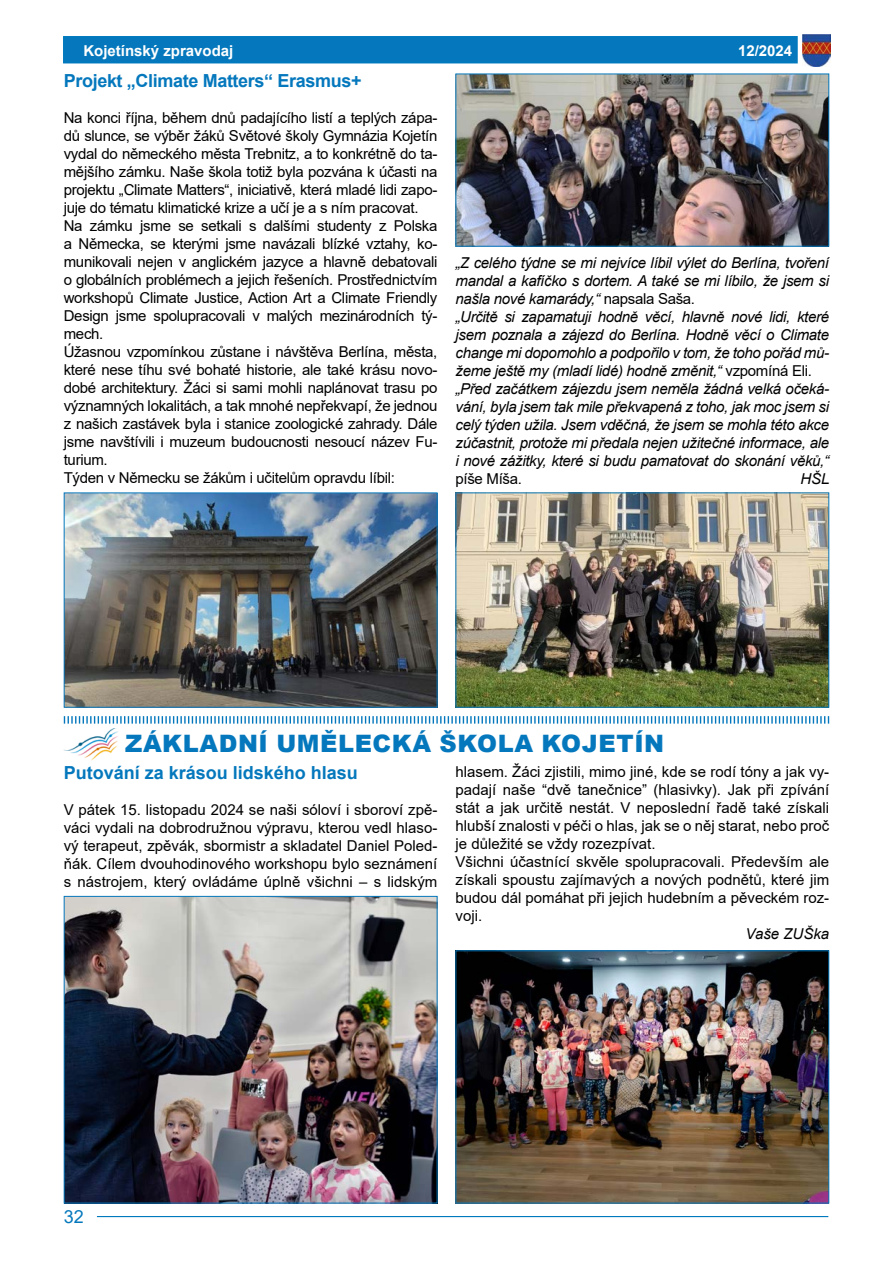
<style>
.page{position:relative;width:893px;height:1263px;background:#fff}
.page>*{position:absolute;margin:0;border:0;box-sizing:border-box;transform-origin:0 0}
.t1{font:900 24px "Arial";letter-spacing:.025em;color:#0578bd}
.t2{font:700 18px "Arial";letter-spacing:-.01em;color:#0578bd}
.t3{font:18px "Arial";color:#0578bd}
.t4{font:15px/18px "Arial";letter-spacing:-.02em;color:#000}
.t5{font:italic 15px/18px "Arial";letter-spacing:-.02em;color:#000}
.t6{font:15px/18px "Arial";color:#000}
.t7{font:700 15px "Arial";color:#fff}
.t8{font:italic 15px "Arial";color:#000}
.s1{font-style:normal}
</style>
<div class="page">
<hr style="left:97px;top:1216px;width:731px;height:1px;background:#0079be">
<div style="left:63px;top:36px;width:735px;height:27px;background:#0578bd"></div>
<img style="left:803px;top:34px;width:28px;height:33px">
<img style="left:457px;top:76px;width:370px;height:169px">
<div style="left:455px;top:74px;width:374px;height:173px;border:1px solid #0578bd"></div>
<img style="left:66px;top:494px;width:369px;height:212px">
<div style="left:64px;top:492px;width:373px;height:216px;border:1px solid #0578bd"></div>
<img style="left:457px;top:494px;width:370px;height:212px">
<div style="left:455px;top:492px;width:374px;height:216px;border:1px solid #0578bd"></div>
<svg style="left:63px;top:716px;width:767px;height:8px"></svg>
<img style="left:64px;top:728px;width:55px;height:33px">
<img style="left:457px;top:952px;width:370px;height:249px">
<div style="left:455px;top:950px;width:374px;height:253px;border:1px solid #0578bd"></div>
<img style="left:66px;top:898px;width:369px;height:303px">
<div style="left:64px;top:896px;width:373px;height:307px;border:1px solid #0578bd"></div>
<p class="t7" style="left:83px;top:40px;width:152px">Kojetínský zpravodaj</p>
<p class="t7" style="left:738px;top:40px;width:56px">12/2024</p>
<p class="t2" style="left:64px;top:68px;width:299px">Projekt „Climate Matters“ Erasmus+</p>
<p class="t4" style="left:64px;top:108px;width:375px">Na konci října, během dnů padajícího listí a teplých zápa&shy;dů slunce, se výběr žáků Světové školy Gymnázia Kojetín vydal do německého města Trebnitz, a to konkrétně do ta&shy;mějšího zámku. Naše škola totiž byla pozvána k účasti na projektu „Climate Matters“, iniciativě, která mladé lidi zapo&shy;juje do tématu klimatické krize a učí je a s ním pracovat.<br>Na zámku jsme se setkali s dalšími studenty z Polska a Německa, se kterými jsme navázali blízké vztahy, ko&shy;munikovali nejen v anglickém jazyce a hlavně debatovali o globálních problémech a jejich řešeních. Prostřednictvím workshopů Climate Justice, Action Art a Climate Friendly Design jsme spolupracovali v malých mezinárodních tý&shy;mech.<br>Úžasnou vzpomínkou zůstane i návštěva Berlína, města, které nese tíhu své bohaté historie, ale také krásu novo&shy;dobé architektury. Žáci si sami mohli naplánovat trasu po významných lokalitách, a tak mnohé nepřekvapí, že jednou z našich zastávek byla i stanice zoologické zahrady. Dále jsme navštívili i muzeum budoucnosti nesoucí název Fu&shy;turium.<br>Týden v Německu se žákům i učitelům opravdu líbil:</p>
<p class="t5" style="left:455px;top:254px;width:375px">„Z celého týdne se mi nejvíce líbil výlet do Berlína, tvoření mandal a kafíčko s dortem. A také se mi líbilo, že jsem si našla nové kamarády,“ <span class="s1">napsala Saša.<br></span>„Určitě si zapamatuji hodně věcí, hlavně nové lidi, které jsem poznala a zájezd do Berlína. Hodně věcí o Climate change mi dopomohlo a podpořilo v tom, že toho pořád mů&shy;žeme ještě my (mladí lidé) hodně změnit,“ <span class="s1">vzpomíná Eli. </span>„Před začátkem zájezdu jsem neměla žádná velká očeká&shy;vání, byla jsem tak mile překvapená z toho, jak moc jsem si celý týden užila. Jsem vděčná, že jsem se mohla této akce zúčastnit, protože mi předala nejen užitečné informace, ale i nové zážitky, které si budu pamatovat do skonání věků,“</p>
<p class="t4" style="left:455px;top:469px;width:68px">píše Míša.</p>
<p class="t5" style="left:800px;top:470px;width:31px">HŠL</p>
<h1 class="t1" style="left:125px;top:726px;width:541px">ZÁKLADNÍ UMĚLECKÁ ŠKOLA KOJETÍN</h1>
<p class="t2" style="left:64px;top:760px;width:296px">Putování za krásou lidského hlasu</p>
<p class="t4" style="left:64px;top:801px;width:375px;text-align:justify">V pátek 15. listopadu 2024 se naši sóloví i sboroví zpě&shy;váci vydali na dobrodružnou výpravu, kterou vedl hlaso&shy;vý terapeut, zpěvák, sbormistr a skladatel Daniel Poled&shy;ňák. Cílem dvouhodinového workshopu bylo seznámení s nástrojem, který ovládáme úplně všichni – s lidským</p>
<p class="t6" style="left:455px;top:763px;width:375px">hlasem. Žáci zjistili, mimo jiné, kde se rodí tóny a jak vy&shy;padají naše “dvě tanečnice” (hlasivky). Jak při zpívání stát a jak určitě nestát. V neposlední řadě také získali hlubší znalosti v péči o hlas, jak se o něj starat, nebo proč je důležité se vždy rozezpívat.<br>Všichni účastnící skvěle spolupracovali. Především ale získali spoustu zajímavých a nových podnětů, které jim budou dál pomáhat při jejich hudebním a pěveckém roz&shy;voji.</p>
<p class="t8" style="left:745px;top:924px;width:85px">Vaše ZUŠka</p>
<p class="t3" style="left:64px;top:1204px;width:22px">32</p>
</div>
